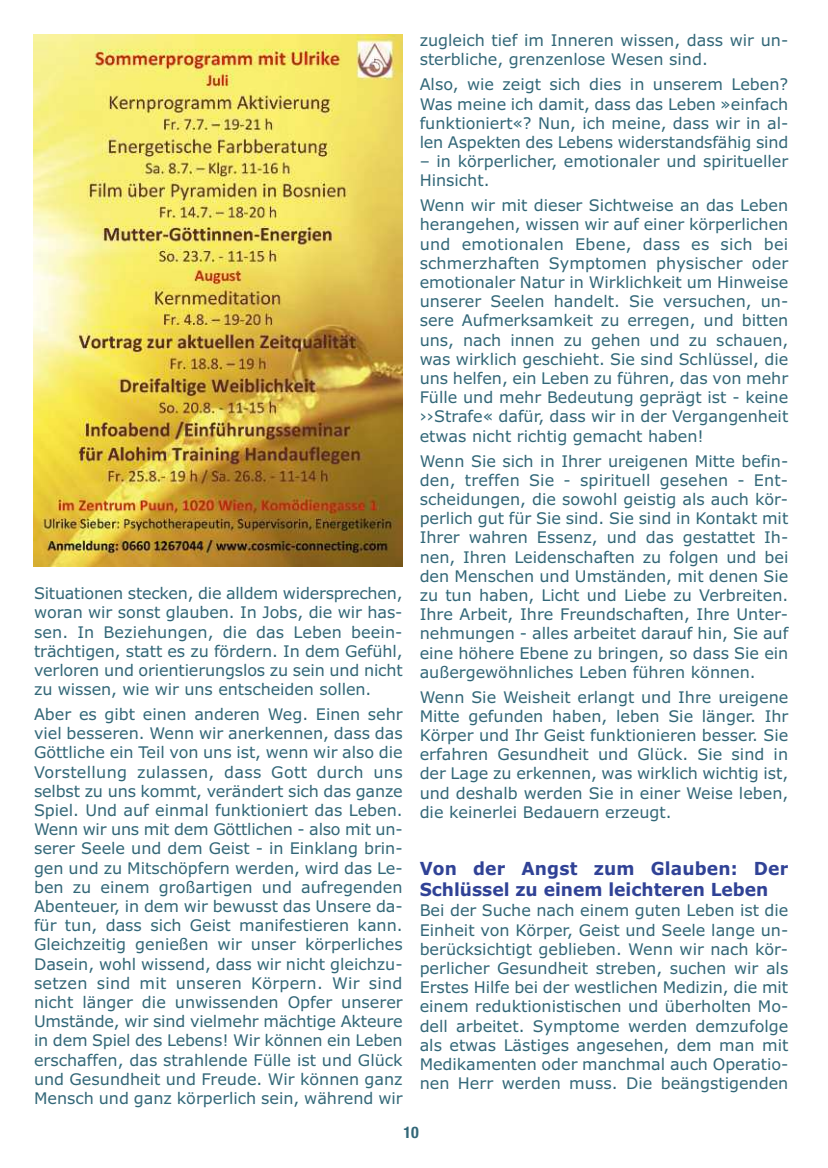
<style>
.page{position:relative;width:828px;height:1168px;background:#fff}
.page>*{position:absolute;margin:0;border:0;box-sizing:border-box;transform-origin:0 0}
.t1{font:700 18px/21.6px "Verdana";color:#304296;scale:.95 1}
.t2{font:16px/19.2px "Verdana";color:#326778;text-align:justify}
.t3{font:700 condensed 16px "Helvetica Neue LT";color:#326778}
</style>
<div class="page">
<img style="left:34px;top:34px;width:369px;height:533px">
<p class="t2" style="left:34px;top:584px;width:370px">Situationen stecken, die alldem widersprechen, woran wir sonst glauben. In Jobs, die wir has&shy;sen. In Beziehungen, die das Leben beein&shy;trächtigen, statt es zu fördern. In dem Gefühl, verloren und orientierungslos zu sein und nicht zu wissen, wie wir uns entscheiden sollen.</p>
<p class="t2" style="left:34px;top:705px;width:370px">Aber es gibt einen anderen Weg. Einen sehr viel besseren. Wenn wir anerkennen, dass das Göttliche ein Teil von uns ist, wenn wir also die Vorstellung zulassen, dass Gott durch uns selbst zu uns kommt, verändert sich das ganze Spiel. Und auf einmal funktioniert das Leben.<br>Wenn wir uns mit dem Göttlichen - also mit un&shy;serer Seele und dem Geist - in Einklang brin&shy;gen und zu Mitschöpfern werden, wird das Le&shy;ben zu einem großartigen und aufregenden Abenteuer, in dem wir bewusst das Unsere da&shy;für tun, dass sich Geist manifestieren kann.<br>Gleichzeitig genießen wir unser körperliches Dasein, wohl wissend, dass wir nicht gleichzu&shy;setzen sind mit unseren Körpern. Wir sind nicht länger die unwissenden Opfer unserer Umstände, wir sind vielmehr mächtige Akteure in dem Spiel des Lebens! Wir können ein Leben erschaffen, das strahlende Fülle ist und Glück und Gesundheit und Freude. Wir können ganz Mensch und ganz körperlich sein, während wir</p>
<p class="t2" style="left:420px;top:31px;width:370px">zugleich tief im Inneren wissen, dass wir un&shy;sterbliche, grenzenlose Wesen sind.</p>
<p class="t2" style="left:420px;top:75px;width:370px">Also, wie zeigt sich dies in unserem Leben?<br>Was meine ich damit, dass das Leben »einfach funktioniert«? Nun, ich meine, dass wir in al&shy;len Aspekten des Lebens widerstandsfähig sind</p>
<p class="t2" style="left:420px;top:152px;width:370px">– in körperlicher, emotionaler und spiritueller<br>Hinsicht.</p>
<p class="t2" style="left:420px;top:196px;width:370px">Wenn wir mit dieser Sichtweise an das Leben herangehen, wissen wir auf einer körperlichen und emotionalen Ebene, dass es sich bei schmerzhaften Symptomen physischer oder emotionaler Natur in Wirklichkeit um Hinweise unserer Seelen handelt. Sie versuchen, un&shy;sere Aufmerksamkeit zu erregen, und bitten uns, nach innen zu gehen und zu schauen, was wirklich geschieht. Sie sind Schlüssel, die uns helfen, ein Leben zu führen, das von mehr Fülle und mehr Bedeutung geprägt ist - keine ››Strafe« dafür, dass wir in der Vergangenheit etwas nicht richtig gemacht haben!</p>
<p class="t2" style="left:420px;top:451px;width:370px">Wenn Sie sich in Ihrer ureigenen Mitte befin&shy;den, treffen Sie - spirituell gesehen - Ent&shy;scheidungen, die sowohl geistig als auch kör&shy;perlich gut für Sie sind. Sie sind in Kontakt mit Ihrer wahren Essenz, und das gestattet Ih&shy;nen, Ihren Leidenschaften zu folgen und bei den Menschen und Umständen, mit denen Sie zu tun haben, Licht und Liebe zu Verbreiten.<br>Ihre Arbeit, Ihre Freundschaften, Ihre Unter&shy;nehmungen - alles arbeitet darauf hin, Sie auf eine höhere Ebene zu bringen, so dass Sie ein außergewöhnliches Leben führen können.</p>
<p class="t2" style="left:420px;top:687px;width:370px">Wenn Sie Weisheit erlangt und Ihre ureigene Mitte gefunden haben, leben Sie länger. Ihr Körper und Ihr Geist funktionieren besser. Sie erfahren Gesundheit und Glück. Sie sind in der Lage zu erkennen, was wirklich wichtig ist, und deshalb werden Sie in einer Weise leben, die keinerlei Bedauern erzeugt.</p>
<p class="t1" style="left:420px;top:858px;width:389px">Von der Angst zum Glauben: Der<br>Schlüssel zu einem leichteren Leben</p>
<p class="t2" style="left:420px;top:901px;width:370px">Bei der Suche nach einem guten Leben ist die Einheit von Körper, Geist und Seele lange un&shy;berücksichtigt geblieben. Wenn wir nach kör&shy;perlicher Gesundheit streben, suchen wir als Erstes Hilfe bei der westlichen Medizin, die mit einem reduktionistischen und überholten Mo&shy;dell arbeitet. Symptome werden demzufolge als etwas Lästiges angesehen, dem man mit Medikamenten oder manchmal auch Operatio&shy;nen Herr werden muss. Die beängstigenden</p>
<p class="t3" style="left:403px;top:1123px;width:17px">10</p>
</div>
